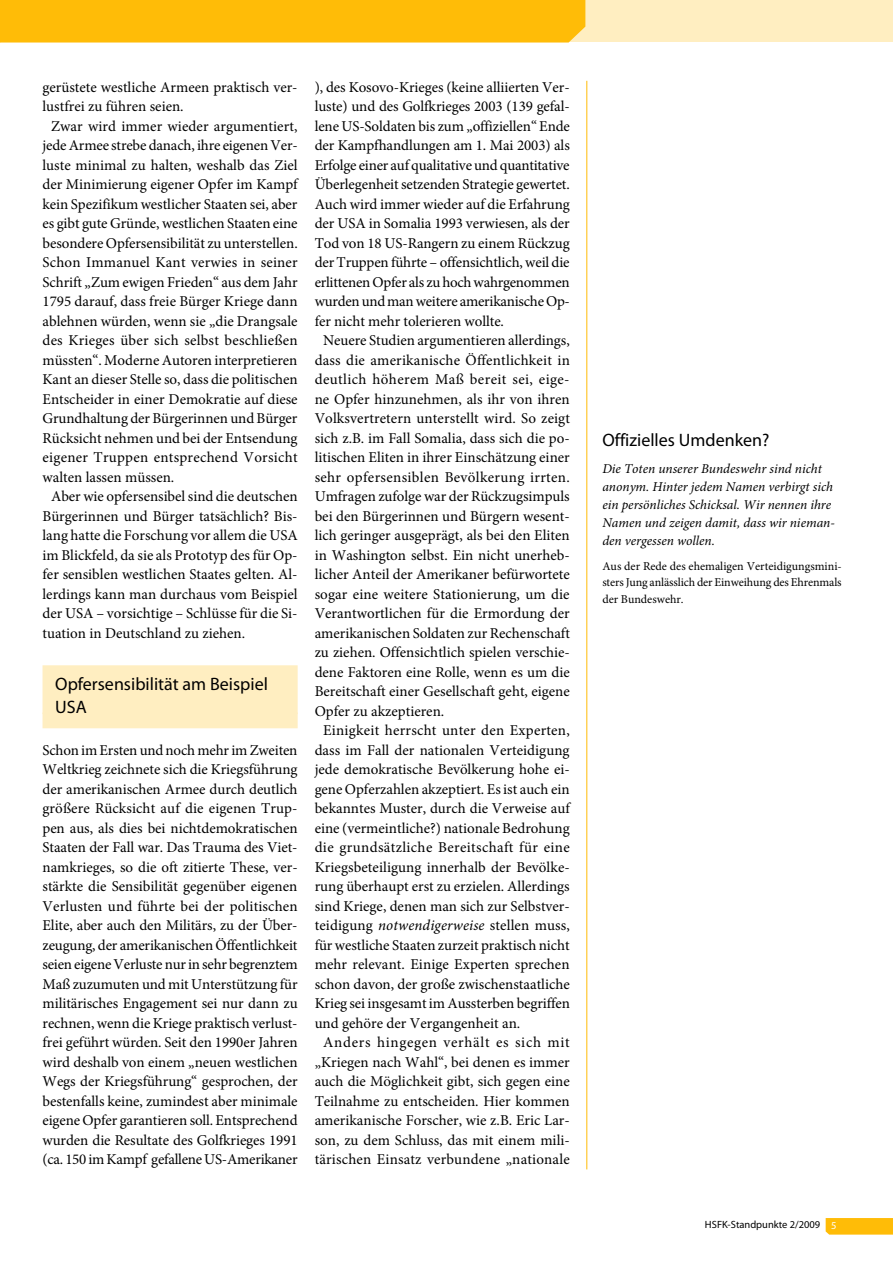
<style>
.page{position:relative;width:893px;height:1263px;background:#fff}
.page>*{position:absolute;margin:0;border:0;box-sizing:border-box;transform-origin:0 0}
.t1{font:18px/22.5px "Myriad Pro";color:#000}
.t2{font:15px/19.5px "Minion Pro";color:#000;text-align:justify}
.t3{font:15px "Minion Pro";letter-spacing:.025em;color:#000}
.t4{font:15px "Minion Pro";letter-spacing:.045em;color:#000}
.t5{font:italic 13.5px/18px "Minion Pro";color:#000}
.t6{font:12px/16.5px "Minion Pro";letter-spacing:-.01em;color:#000;text-align:justify}
.t7{font:10.5px "Myriad Pro";color:#000}
.s1{font-style:italic}
.s2{color:#fff}
</style>
<div class="page">
<svg style="left:826px;top:1218px;width:67px;height:16px"></svg>
<div style="left:529px;top:0;width:364px;height:42px;background:#ffeec1"></div>
<div style="left:0;top:0;width:585px;height:43px;background:#ffbc07"></div>
<hr style="left:586px;top:81px;width:1px;height:1088px;background:#ffbc07">
<div style="left:43px;top:665px;width:255px;height:63px;background:#ffeec1"></div>
<p class="t2" style="left:43px;top:77px;width:257px">gerüstete westliche Armeen praktisch ver-</p>
<p class="t2" style="left:43px;top:97px;width:143px">lustfrei zu führen seien.</p>
<p class="t2" style="left:51px;top:116px;width:248px">Zwar wird immer wieder argumentiert,</p>
<p class="t2" style="left:43px;top:136px;width:257px">jede Armee strebe danach, ihre eigenen Ver-</p>
<p class="t2" style="left:43px;top:155px;width:257px">luste minimal zu halten, weshalb das Ziel</p>
<p class="t2" style="left:43px;top:175px;width:257px">der Minimierung eigener Opfer im Kampf</p>
<p class="t2" style="left:43px;top:194px;width:256px">kein Spezifikum westlicher Staaten sei, aber</p>
<p class="t2" style="left:43px;top:214px;width:257px">es gibt gute Gründe, westlichen Staaten eine</p>
<p class="t2" style="left:43px;top:233px;width:257px">besondere Opfersensibilität zu unterstellen.</p>
<p class="t2" style="left:43px;top:253px;width:257px">Schon Immanuel Kant verwies in seiner</p>
<p class="t2" style="left:43px;top:272px;width:257px">Schrift „Zum ewigen Frieden“ aus dem Jahr</p>
<p class="t2" style="left:43px;top:292px;width:257px">1795 darauf, dass freie Bürger Kriege dann</p>
<p class="t2" style="left:43px;top:311px;width:257px">ablehnen würden, wenn sie „die Drangsale</p>
<p class="t2" style="left:43px;top:331px;width:257px">des Krieges über sich selbst beschließen</p>
<p class="t2" style="left:43px;top:350px;width:256px">müssten“. Moderne Autoren interpretieren</p>
<p class="t2" style="left:43px;top:370px;width:257px">Kant an dieser Stelle so, dass die politischen</p>
<p class="t2" style="left:43px;top:389px;width:257px">Entscheider in einer Demokratie auf diese</p>
<p class="t2" style="left:43px;top:409px;width:256px">Grundhaltung der Bürgerinnen und Bürger</p>
<p class="t2" style="left:43px;top:428px;width:257px">Rücksicht nehmen und bei der Entsendung</p>
<p class="t2" style="left:43px;top:448px;width:257px">eigener Truppen entsprechend Vorsicht</p>
<p class="t2" style="left:43px;top:467px;width:133px">walten lassen müssen.</p>
<p class="t2" style="left:51px;top:487px;width:248px">Aber wie opfersensibel sind die deutschen</p>
<p class="t2" style="left:43px;top:506px;width:257px">Bürgerinnen und Bürger tatsächlich? Bis-</p>
<p class="t2" style="left:43px;top:526px;width:257px">lang hatte die Forschung vor allem die USA</p>
<p class="t2" style="left:43px;top:545px;width:257px">im Blickfeld, da sie als Prototyp des für Op-</p>
<p class="t2" style="left:43px;top:565px;width:257px">fer sensiblen westlichen Staates gelten. Al-</p>
<p class="t2" style="left:43px;top:584px;width:257px">lerdings kann man durchaus vom Beispiel</p>
<p class="t2" style="left:43px;top:604px;width:257px">der USA – vorsichtige – Schlüsse für die Si-</p>
<p class="t2" style="left:43px;top:623px;width:204px">tuation in Deutschland zu ziehen.</p>
<p class="t1" style="left:55px;top:672px;width:214px">Opfersensibilität am Beispiel<br>USA</p>
<p class="t2" style="left:43px;top:740px;width:257px">Schon im Ersten und noch mehr im Zweiten Weltkrieg zeichnete sich die Kriegsführung der amerikanischen Armee durch deutlich größere Rücksicht auf die eigenen Trup&shy;pen aus, als dies bei nichtdemokratischen Staaten der Fall war. Das Trauma des Viet&shy;namkrieges, so die oft zitierte These, ver&shy;stärkte die Sensibilität gegenüber eigenen Verlusten und führte bei der politischen Elite, aber auch den Militärs, zu der Über&shy;zeugung, der amerikanischen Öffentlichkeit seien eigene Verluste nur in sehr begrenztem Maß zuzumuten und mit Unterstützung für militärisches Engagement sei nur dann zu rechnen, wenn die Kriege praktisch verlust&shy;frei geführt würden. Seit den 1990er Jahren wird deshalb von einem „neuen westlichen Wegs der Kriegsführung“ gesprochen, der bestenfalls keine, zumindest aber minimale eigene Opfer garantieren soll. Entsprechend wurden die Resultate des Golfkrieges 1991 (ca. 150 im Kampf gefallene US-Amerikaner</p>
<p class="t2" style="left:315px;top:77px;width:257px">), des Kosovo-Krieges (keine alliierten Ver-</p>
<p class="t2" style="left:315px;top:97px;width:257px">luste) und des Golfkrieges 2003 (139 gefal-</p>
<p class="t2" style="left:315px;top:116px;width:257px">lene US-Soldaten bis zum „offiziellen“ Ende</p>
<p class="t2" style="left:315px;top:136px;width:257px">der Kampfhandlungen am 1. Mai 2003) als</p>
<p class="t2" style="left:315px;top:155px;width:256px">Erfolge einer auf qualitative und quantitative</p>
<p class="t2" style="left:315px;top:175px;width:257px">Überlegenheit setzenden Strategie gewertet.</p>
<p class="t2" style="left:315px;top:194px;width:257px">Auch wird immer wieder auf die Erfahrung</p>
<p class="t2" style="left:315px;top:214px;width:257px">der USA in Somalia 1993 verwiesen, als der</p>
<p class="t2" style="left:315px;top:233px;width:257px">Tod von 18 US-Rangern zu einem Rückzug</p>
<p class="t2" style="left:315px;top:253px;width:256px">der Truppen führte – offensichtlich, weil die</p>
<p class="t2" style="left:315px;top:272px;width:256px">erlittenen Opfer als zu hoch wahrgenommen</p>
<p class="t2" style="left:315px;top:292px;width:257px">wurden und man weitere amerikanische Op-</p>
<p class="t2" style="left:315px;top:311px;width:191px">fer nicht mehr tolerieren wollte.</p>
<p class="t2" style="left:323px;top:331px;width:248px">Neuere Studien argumentieren allerdings,</p>
<p class="t2" style="left:315px;top:350px;width:257px">dass die amerikanische Öffentlichkeit in</p>
<p class="t3" style="left:315px;top:369px;width:256px">deutlich höherem Maß bereit sei, eige-</p>
<p class="t2" style="left:315px;top:389px;width:257px">ne Opfer hinzunehmen, als ihr von ihren</p>
<p class="t2" style="left:315px;top:409px;width:257px">Volksvertretern unterstellt wird. So zeigt</p>
<p class="t2" style="left:315px;top:428px;width:257px">sich z.B. im Fall Somalia, dass sich die po-</p>
<p class="t2" style="left:315px;top:448px;width:257px">litischen Eliten in ihrer Einschätzung einer</p>
<p class="t3" style="left:315px;top:467px;width:257px">sehr opfersensiblen Bevölkerung irrten.</p>
<p class="t2" style="left:315px;top:487px;width:257px">Umfragen zufolge war der Rückzugsimpuls</p>
<p class="t2" style="left:315px;top:506px;width:257px">bei den Bürgerinnen und Bürgern wesent-</p>
<p class="t2" style="left:315px;top:526px;width:257px">lich geringer ausgeprägt, als bei den Eliten</p>
<p class="t2" style="left:315px;top:545px;width:257px">in Washington selbst. Ein nicht unerheb-</p>
<p class="t2" style="left:315px;top:565px;width:257px">licher Anteil der Amerikaner befürwortete</p>
<p class="t2" style="left:315px;top:584px;width:256px">sogar eine weitere Stationierung, um die</p>
<p class="t2" style="left:315px;top:604px;width:257px">Verantwortlichen für die Ermordung der</p>
<p class="t2" style="left:315px;top:623px;width:257px">amerikanischen Soldaten zur Rechenschaft</p>
<p class="t2" style="left:315px;top:643px;width:257px">zu ziehen. Offensichtlich spielen verschie-</p>
<p class="t2" style="left:315px;top:662px;width:257px">dene Faktoren eine Rolle, wenn es um die</p>
<p class="t2" style="left:315px;top:682px;width:257px">Bereitschaft einer Gesellschaft geht, eigene</p>
<p class="t2" style="left:315px;top:701px;width:131px">Opfer zu akzeptieren.</p>
<p class="t2" style="left:323px;top:721px;width:248px">Einigkeit herrscht unter den Experten,</p>
<p class="t2" style="left:315px;top:740px;width:256px">dass im Fall der nationalen Verteidigung</p>
<p class="t2" style="left:315px;top:760px;width:257px">jede demokratische Bevölkerung hohe ei-</p>
<p class="t2" style="left:315px;top:779px;width:256px">gene Opferzahlen akzeptiert. Es ist auch ein</p>
<p class="t2" style="left:315px;top:799px;width:257px">bekanntes Muster, durch die Verweise auf</p>
<p class="t2" style="left:315px;top:818px;width:257px">eine (vermeintliche?) nationale Bedrohung</p>
<p class="t3" style="left:315px;top:837px;width:257px">die grundsätzliche Bereitschaft für eine</p>
<p class="t2" style="left:315px;top:857px;width:257px">Kriegsbeteiligung innerhalb der Bevölke-</p>
<p class="t2" style="left:315px;top:877px;width:257px">rung überhaupt erst zu erzielen. Allerdings</p>
<p class="t2" style="left:315px;top:896px;width:257px">sind Kriege, denen man sich zur Selbstver-</p>
<p class="t2" style="left:315px;top:916px;width:257px">teidigung <span class="s1">notwendigerweise</span> stellen muss,</p>
<p class="t2" style="left:315px;top:935px;width:256px">für westliche Staaten zurzeit praktisch nicht</p>
<p class="t2" style="left:315px;top:955px;width:256px">mehr relevant. Einige Experten sprechen</p>
<p class="t2" style="left:315px;top:974px;width:257px">schon davon, der große zwischenstaatliche</p>
<p class="t2" style="left:315px;top:994px;width:257px">Krieg sei insgesamt im Aussterben begriffen</p>
<p class="t2" style="left:315px;top:1013px;width:207px">und gehöre der Vergangenheit an.</p>
<p class="t4" style="left:323px;top:1032px;width:248px">Anders hingegen verhält es sich mit</p>
<p class="t2" style="left:315px;top:1052px;width:257px">„Kriegen nach Wahl“, bei denen es immer</p>
<p class="t2" style="left:315px;top:1072px;width:257px">auch die Möglichkeit gibt, sich gegen eine</p>
<p class="t2" style="left:315px;top:1091px;width:257px">Teilnahme zu entscheiden. Hier kommen</p>
<p class="t2" style="left:315px;top:1111px;width:257px">amerikanische Forscher, wie z.B. Eric Lar-</p>
<p class="t2" style="left:315px;top:1130px;width:257px">son, zu dem Schluss, das mit einem mili-</p>
<p class="t2" style="left:315px;top:1150px;width:257px">tärischen Einsatz verbundene „nationale</p>
<p class="t1" style="left:602px;top:429px;width:169px">Offizielles Umdenken?</p>
<p class="t5" style="left:602px;top:459px;width:234px">Die Toten unserer Bundeswehr sind nicht anonym. Hinter jedem Namen verbirgt sich ein persönliches Schicksal. Wir nennen ihre Namen und zeigen damit, dass wir nieman&shy;den vergessen wollen.</p>
<p class="t6" style="left:602px;top:558px;width:241px">Aus der Rede des ehemaligen Verteidigungsmini&shy;sters Jung anlässlich der Einweihung des Ehrenmals der Bundeswehr.</p>
<p class="t7" style="left:705px;top:1218px;width:133px">HSFK-Standpunkte 2/2009 <span class="s2">5</span></p>
</div>
